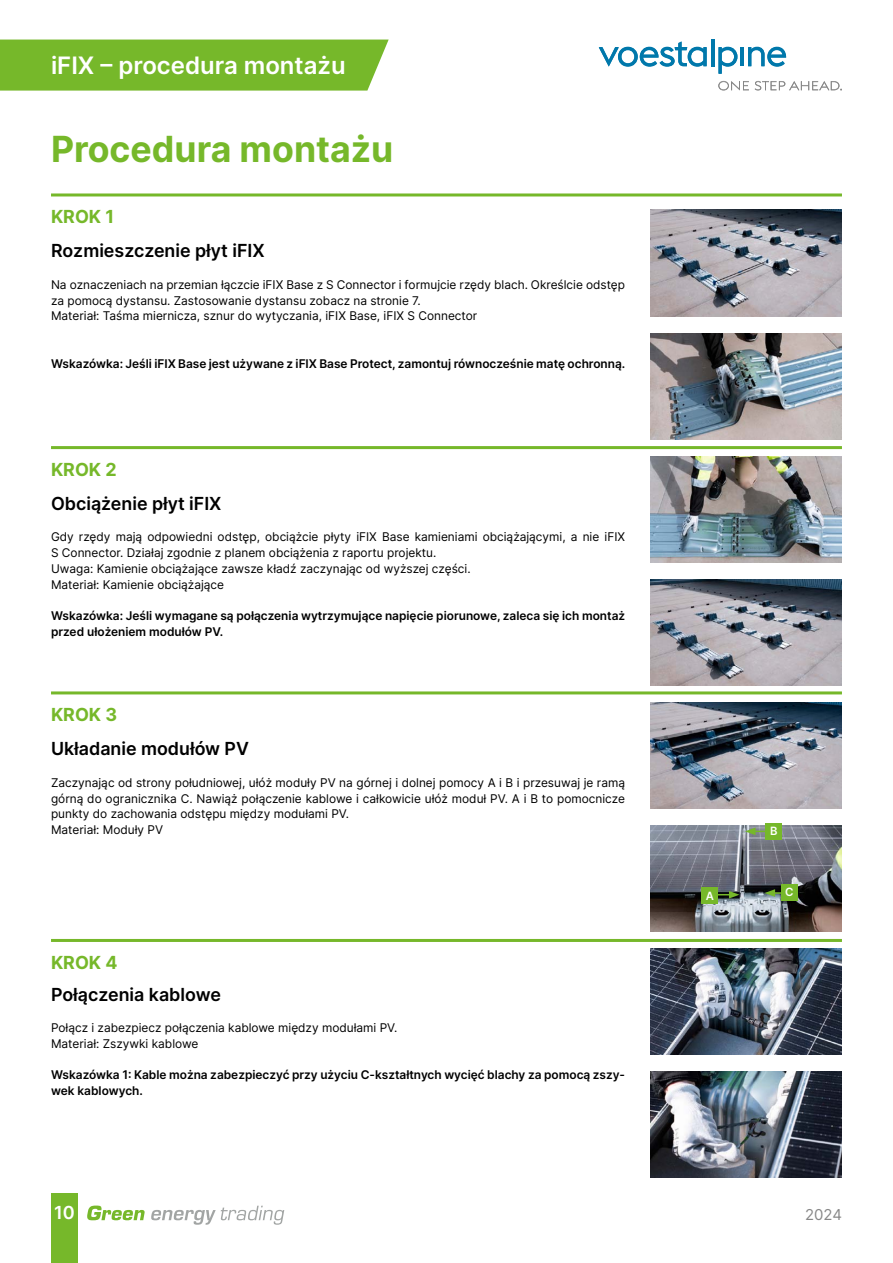
<style>
.page{position:relative;width:893px;height:1263px;background:#fff}
.page>*{position:absolute;margin:0;border:0;box-sizing:border-box;transform-origin:0 0}
.t1{font:700 36px "Inter";color:#76b82a}
.t2{font:600 24px "Inter";color:#fff}
.t3{font:600 18px "Inter";color:#000}
.t4{font:700 18px "Inter";color:#76b82a}
.t5{font:600 18px "Inter";color:#fff}
.t6{font:15px "Inter";color:#878787}
.t7{font:12px/15.8px "Inter";color:#000}
.t8{font:600 12px/15.8px "Inter";color:#000}
.t9{font:600 11.4px "Inter";color:#fff}
</style>
<div class="page">
<div style="left:51px;top:1194px;width:27px;height:69px;background:#76b82a"></div>
<svg style="left:87px;top:1205px;width:58px;height:15px"></svg>
<svg style="left:151px;top:1206px;width:133px;height:19px"></svg>
<svg style="left:599px;top:41px;width:108px;height:26px"></svg>
<hr style="left:711px;top:40px;width:3px;height:26px;background:#0078ab">
<svg style="left:718px;top:47px;width:19px;height:27px"></svg>
<hr style="left:740px;top:47px;width:4px;height:19px;background:#0078ab">
<svg style="left:748px;top:47px;width:38px;height:20px"></svg>
<svg style="left:718px;top:81px;width:31px;height:10px"></svg>
<svg style="left:755px;top:81px;width:87px;height:10px"></svg>
<hr style="left:51px;top:193px;width:791px;height:3px;background:#76b82a">
<hr style="left:51px;top:446px;width:791px;height:3px;background:#76b82a">
<hr style="left:51px;top:691px;width:791px;height:3px;background:#76b82a">
<hr style="left:51px;top:939px;width:791px;height:3px;background:#76b82a">
<img style="left:651px;top:210px;width:191px;height:106px">
<img style="left:651px;top:702px;width:191px;height:107px">
<img style="left:651px;top:948px;width:191px;height:107px">
<img style="left:651px;top:825px;width:191px;height:107px">
<img style="left:651px;top:1071px;width:191px;height:107px">
<img style="left:651px;top:333px;width:191px;height:106px">
<img style="left:651px;top:456px;width:191px;height:106px">
<img style="left:651px;top:579px;width:191px;height:107px">
<div style="left:702px;top:887px;width:16px;height:17px;background:#76b82a"></div>
<div style="left:781px;top:884px;width:16px;height:16px;background:#76b82a"></div>
<div style="left:766px;top:823px;width:16px;height:16px;background:#76b82a"></div>
<svg style="left:718px;top:891px;width:21px;height:7px"></svg>
<svg style="left:745px;top:827px;width:21px;height:8px"></svg>
<svg style="left:765px;top:889px;width:16px;height:8px"></svg>
<div style="left:0;top:40px;width:389px;height:51px;background:#76b82a"></div>
<h2 class="t2" style="left:51px;top:48px;width:296px">iFIX – procedura montażu</h2>
<h1 class="t1" style="left:51px;top:123px;width:344px">Procedura montażu</h1>
<h3 class="t4" style="left:51px;top:203px;width:65px">KROK 1</h3>
<h3 class="t3" style="left:51px;top:238px;width:215px">Rozmieszczenie płyt iFIX</h3>
<p class="t7" style="left:51px;top:276px;width:576px">Na oznaczeniach na przemian łączcie iFIX Base z S Connector i formujcie rzędy blach. Określcie odstęp za pomocą dystansu. Zastosowanie dystansu zobacz na stronie 7.<br>Materiał: Taśma miernicza, sznur do wytyczania, iFIX Base, iFIX S Connector</p>
<p class="t8" style="left:51px;top:355px;width:576px">Wskazówka: Jeśli iFIX Base jest używane z iFIX Base Protect, zamontuj równocześnie matę ochronną.</p>
<h3 class="t4" style="left:51px;top:456px;width:67px">KROK 2</h3>
<h3 class="t3" style="left:51px;top:490px;width:172px">Obciążenie płyt iFIX</h3>
<p class="t7" style="left:51px;top:529px;width:576px">Gdy rzędy mają odpowiedni odstęp, obciążcie płyty iFIX Base kamieniami obciążającymi, a nie iFIX S Connector. Działaj zgodnie z planem obciążenia z raportu projektu.<br>Uwaga: Kamienie obciążające zawsze kładź zaczynając od wyższej części.<br>Materiał: Kamienie obciążające</p>
<p class="t8" style="left:51px;top:608px;width:576px">Wskazówka: Jeśli wymagane są połączenia wytrzymujące napięcie piorunowe, zaleca się ich montaż przed ułożeniem modułów PV.</p>
<h3 class="t4" style="left:51px;top:701px;width:68px">KROK 3</h3>
<h3 class="t3" style="left:51px;top:736px;width:199px">Układanie modułów PV</h3>
<p class="t7" style="left:51px;top:774px;width:576px">Zaczynając od strony południowej, ułóż moduły PV na górnej i dolnej pomocy A i B i przesuwaj je ramą górną do ogranicznika C. Nawiąż połączenie kablowe i całkowicie ułóż moduł PV. A i B to pomocnicze punkty do zachowania odstępu między modułami PV.<br>Materiał: Moduły PV</p>
<h3 class="t4" style="left:51px;top:949px;width:68px">KROK 4</h3>
<h3 class="t3" style="left:51px;top:981px;width:171px">Połączenia kablowe</h3>
<p class="t7" style="left:51px;top:1019px;width:348px">Połącz i zabezpiecz połączenia kablowe między modułami PV.<br>Materiał: Zszywki kablowe</p>
<p class="t8" style="left:51px;top:1067px;width:576px">Wskazówka 1: Kable można zabezpieczyć przy użyciu C-kształtnych wycięć blachy za pomocą zszy&shy;wek kablowych.</p>
<p class="t9" style="left:770px;top:823px;width:9px">B</p>
<p class="t9" style="left:706px;top:887px;width:10px">A</p>
<p class="t9" style="left:785px;top:884px;width:10px">C</p>
<h3 class="t5" style="left:54px;top:1199px;width:22px">10</h3>
<p class="t6" style="left:805px;top:1204px;width:38px">2024</p>
</div>
